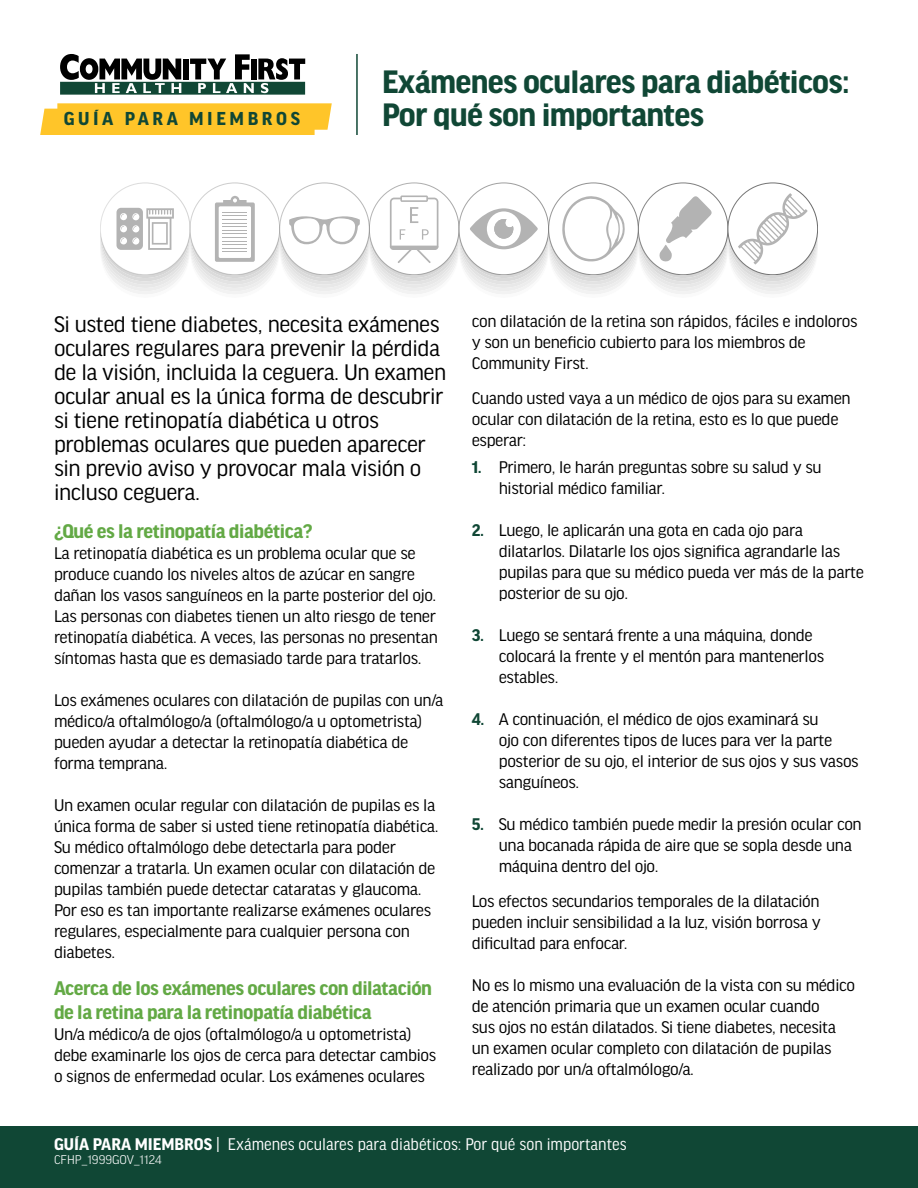
<style>
.page{position:relative;width:918px;height:1188px;background:#fff}
.page>*{position:absolute;margin:0;border:0;box-sizing:border-box;transform-origin:0 0}
.t1{font:700 34.5px "Good Headline Pro";letter-spacing:-.02em;color:#104735}
.t2{font:24px/24px "Good Headline Pro";letter-spacing:-.02em;color:#000}
.t3{font:700 21px/24px "Good Headline Pro";letter-spacing:-.02em;color:#63a945}
.t4{font:700 19.95px "Good Headline Pro";letter-spacing:.18em;color:#104735}
.t5{font:18px/21px "Good Headline Pro";letter-spacing:-.02em;color:#000}
.t6{font:18px "Good Headline Pro Narr";color:#fff}
.t7{font:300 13.5px "Good Headline Pro";color:#fff}
.s1{font-weight:700;color:#104735}
.s2{font-family:"Good Headline Pro";font-weight:700}
</style>
<div class="page">
<div style="left:0;top:1126px;width:918px;height:62px;background:#104735"></div>
<hr style="left:356px;top:54px;width:2px;height:81px;background:#104735">
<div style="left:40px;top:103px;width:292px;height:32px;background:#ffc529"></div>
<svg style="left:60px;top:54px;width:245px;height:41px"></svg>
<svg style="left:100px;top:182px;width:718px;height:112px"></svg>
<h1 class="t1" style="left:382px;top:66px;width:469px">Exámenes oculares para diabéticos:</h1>
<p class="t4" style="left:64px;top:109px;width:238px">GUÍA PARA MIEMBROS</p>
<h1 class="t1" style="left:382px;top:99px;width:323px">Por qué son importantes</h1>
<p class="t2" style="left:54px;top:313px;width:394px">Si usted tiene diabetes, necesita exámenes oculares regulares para prevenir la pérdida de la visión, incluida la ceguera. Un examen ocular anual es la única forma de descubrir si tiene retinopatía diabética u otros problemas oculares que pueden aparecer sin previo aviso y provocar mala visión o incluso ceguera.</p>
<p class="t3" style="left:54px;top:520px;width:260px">¿Qué es la retinopatía diabética?</p>
<p class="t5" style="left:54px;top:543px;width:385px">La retinopatía diabética es un problema ocular que se produce cuando los niveles altos de azúcar en sangre dañan los vasos sanguíneos en la parte posterior del ojo.<br>Las personas con diabetes tienen un alto riesgo de tener retinopatía diabética. A veces, las personas no presentan síntomas hasta que es demasiado tarde para tratarlos.</p>
<p class="t5" style="left:54px;top:690px;width:391px">Los exámenes oculares con dilatación de pupilas con un/a médico/a oftalmólogo/a (oftalmólogo/a u optometrista) pueden ayudar a detectar la retinopatía diabética de forma temprana.</p>
<p class="t5" style="left:54px;top:795px;width:386px">Un examen ocular regular con dilatación de pupilas es la única forma de saber si usted tiene retinopatía diabética.<br>Su médico oftalmólogo debe detectarla para poder comenzar a tratarla. Un examen ocular con dilatación de pupilas también puede detectar cataratas y glaucoma.<br>Por eso es tan importante realizarse exámenes oculares regulares, especialmente para cualquier persona con diabetes.</p>
<p class="t3" style="left:54px;top:977px;width:380px">Acerca de los exámenes oculares con dilatación de la retina para la retinopatía diabética</p>
<p class="t5" style="left:54px;top:1024px;width:384px">Un/a médico/a de ojos (oftalmólogo/a u optometrista) debe examinarle los ojos de cerca para detectar cambios o signos de enfermedad ocular. Los exámenes oculares</p>
<p class="t5" style="left:472px;top:311px;width:387px">con dilatación de la retina son rápidos, fáciles e indoloros y son un beneficio cubierto para los miembros de<br>Community First.</p>
<p class="t5" style="left:472px;top:388px;width:380px">Cuando usted vaya a un médico de ojos para su examen ocular con dilatación de la retina, esto es lo que puede esperar:</p>
<p class="t5" style="left:499px;top:457px;width:324px;text-indent:-27px"><span class="s1">1.</span> Primero, le harán preguntas sobre su salud y su historial médico familiar.</p>
<p class="t5" style="left:499px;top:520px;width:367px;text-indent:-27px"><span class="s1">2.</span> Luego, le aplicarán una gota en cada ojo para dilatarlos. Dilatarle los ojos significa agrandarle las pupilas para que su médico pueda ver más de la parte posterior de su ojo.</p>
<p class="t5" style="left:499px;top:625px;width:327px;text-indent:-27px"><span class="s1">3.</span> Luego se sentará frente a una máquina, donde colocará la frente y el mentón para mantenerlos estables.</p>
<p class="t5" style="left:499px;top:709px;width:362px;text-indent:-27px"><span class="s1">4.</span> A continuación, el médico de ojos examinará su<br>ojo con diferentes tipos de luces para ver la parte posterior de su ojo, el interior de sus ojos y sus vasos sanguíneos.</p>
<p class="t5" style="left:499px;top:814px;width:365px;text-indent:-27px"><span class="s1">5.</span> Su médico también puede medir la presión ocular con una bocanada rápida de aire que se sopla desde una máquina dentro del ojo.</p>
<p class="t5" style="left:472px;top:891px;width:351px;text-align:justify">Los efectos secundarios temporales de la dilatación pueden incluir sensibilidad a la luz, visión borrosa y dificultad para enfocar.</p>
<p class="t5" style="left:472px;top:975px;width:385px">No es lo mismo una evaluación de la vista con su médico de atención primaria que un examen ocular cuando<br>sus ojos no están dilatados. Si tiene diabetes, necesita un examen ocular completo con dilatación de pupilas realizado por un/a oftalmólogo/a.</p>
<p class="t6" style="left:54px;top:1135px;width:574px"><span class="s2">GUÍA PARA MIEMBROS</span> | Exámenes oculares para diabéticos: Por qué son importantes</p>
<p class="t7" style="left:54px;top:1153px;width:109px">CFHP_1999GOV_1124</p>
</div>
